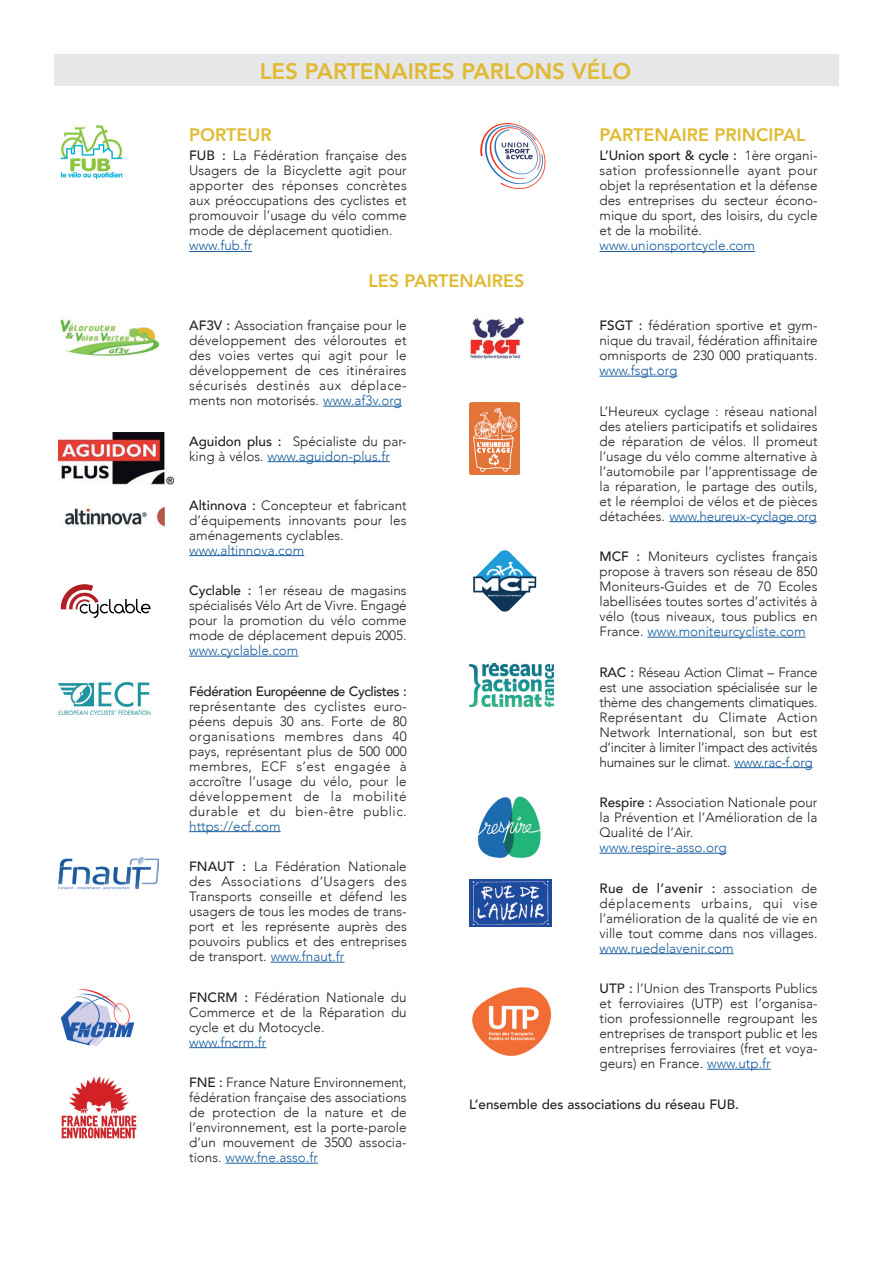
<style>
.page{position:relative;width:893px;height:1263px;background:#fff}
.page>*{position:absolute;margin:0;border:0;box-sizing:border-box;transform-origin:0 0}
.t1{font:800 22.5px "Avenir";color:#e0ba32}
.t2{font:800 18px "Avenir";color:#e0ba32}
.t3{font:300 13.5px/15px "Avenir";color:#231f20;text-align:justify}
.t4{font:300 13.5px "Avenir";color:#175d9e}
.t5{font:500 13.5px "Avenir";color:#231f20}
.t6{font:500 13.5px "Avenir";letter-spacing:-.02em;color:#231f20}
.s1{font-weight:500}
.s2{color:#175d9e}
</style>
<div class="page">
<div style="left:54px;top:54px;width:785px;height:31px;background:#e6e7e9"></div>
<img style="left:60px;top:125px;width:63px;height:55px">
<hr style="left:189px;top:251px;width:63px;height:1px;background:#175d9e">
<img style="left:59px;top:317px;width:101px;height:39px">
<hr style="left:323px;top:406px;width:79px;height:1px;background:#175d9e">
<img style="left:59px;top:432px;width:114px;height:52px">
<hr style="left:268px;top:461px;width:122px;height:1px;background:#175d9e">
<img style="left:64px;top:507px;width:100px;height:20px">
<hr style="left:189px;top:555px;width:115px;height:1px;background:#175d9e">
<img style="left:60px;top:584px;width:91px;height:35px">
<hr style="left:189px;top:656px;width:109px;height:1px;background:#175d9e">
<img style="left:59px;top:682px;width:92px;height:33px">
<hr style="left:189px;top:831px;width:92px;height:1px;background:#175d9e">
<img style="left:59px;top:858px;width:99px;height:31px">
<hr style="left:271px;top:962px;width:73px;height:1px;background:#175d9e">
<img style="left:60px;top:989px;width:75px;height:57px">
<hr style="left:189px;top:1047px;width:77px;height:1px;background:#175d9e">
<img style="left:61px;top:1076px;width:76px;height:63px">
<hr style="left:226px;top:1163px;width:92px;height:1px;background:#175d9e">
<img style="left:480px;top:124px;width:66px;height:66px">
<hr style="left:599px;top:251px;width:156px;height:1px;background:#175d9e">
<img style="left:469px;top:317px;width:55px;height:42px">
<hr style="left:599px;top:376px;width:78px;height:1px;background:#175d9e">
<img style="left:469px;top:402px;width:50px;height:73px">
<hr style="left:669px;top:521px;width:148px;height:1px;background:#175d9e">
<img style="left:473px;top:550px;width:64px;height:62px">
<hr style="left:647px;top:637px;width:159px;height:1px;background:#175d9e">
<img style="left:469px;top:663px;width:85px;height:44px">
<hr style="left:734px;top:767px;width:79px;height:1px;background:#175d9e">
<img style="left:477px;top:796px;width:64px;height:62px">
<hr style="left:599px;top:853px;width:128px;height:1px;background:#175d9e">
<img style="left:469px;top:879px;width:83px;height:47px">
<hr style="left:599px;top:953px;width:135px;height:1px;background:#175d9e">
<img style="left:472px;top:987px;width:80px;height:69px">
<hr style="left:707px;top:1069px;width:64px;height:1px;background:#175d9e">
<h1 class="t1" style="left:260px;top:53px;width:373px">LES PARTENAIRES PARLONS VÉLO</h1>
<h2 class="t2" style="left:189px;top:121px;width:84px">PORTEUR</h2>
<p class="t3" style="left:189px;top:148px;width:219px"><span class="s1">FUB :</span> La Fédération française des Usagers de la Bicyclette agit pour apporter des réponses concrètes aux préoccupations des cyclistes et promouvoir l’usage du vélo comme mode de déplacement quotidien.</p>
<p class="t4" style="left:189px;top:238px;width:65px">www.fub.fr</p>
<h2 class="t2" style="left:368px;top:267px;width:158px">LES PARTENAIRES</h2>
<h2 class="t2" style="left:599px;top:121px;width:208px">PARTENAIRE PRINCIPAL</h2>
<p class="t3" style="left:599px;top:148px;width:220px"><span class="s1">L’Union sport &amp; cycle :</span> 1ère organi&shy;sation professionnelle ayant pour objet la représentation et la défense des entreprises du secteur écono&shy;mique du sport, des loisirs, du cycle et de la mobilité.</p>
<p class="t4" style="left:599px;top:238px;width:157px">www.unionsportcycle.com</p>
<p class="t3" style="left:189px;top:318px;width:219px"><span class="s1">AF3V :</span> Association française pour le développement des véloroutes et des voies vertes qui agit pour le développement de ces itinéraires sécurisés destinés aux déplace&shy;ments non motorisés. <span class="s2">www.af3v.org</span></p>
<p class="t3" style="left:189px;top:433px;width:219px"><span class="s1">Aguidon plus :</span> Spécialiste du par&shy;king à vélos. <span class="s2">www.aguidon-plus.fr</span></p>
<p class="t3" style="left:189px;top:497px;width:219px"><span class="s1">Altinnova :</span> Concepteur et fabricant d’équipements innovants pour les aménagements cyclables.</p>
<p class="t4" style="left:189px;top:542px;width:117px">www.altinnova.com</p>
<p class="t3" style="left:189px;top:583px;width:219px"><span class="s1">Cyclable :</span> 1er réseau de magasins spécialisés Vélo Art de Vivre. Engagé pour la promotion du vélo comme mode de déplacement depuis 2005.</p>
<p class="t4" style="left:189px;top:642px;width:111px">www.cyclable.com</p>
<p class="t6" style="left:189px;top:679px;width:219px">Fédération Européenne de Cyclistes :</p>
<p class="t3" style="left:189px;top:698px;width:219px">représentante des cyclistes euro&shy;péens depuis 30 ans. Forte de 80 organisations membres dans 40 pays, représentant plus de 500 000 membres, ECF s’est engagée à accroître l’usage du vélo, pour le développement de la mobilité durable et du bien-être public.</p>
<p class="t4" style="left:189px;top:818px;width:93px">https://ecf.com</p>
<p class="t3" style="left:189px;top:859px;width:219px"><span class="s1">FNAUT :</span> La Fédération Nationale des Associations d’Usagers des Transports conseille et défend les usagers de tous les modes de trans&shy;port et les représente auprès des pouvoirs publics et des entreprises de transport. <span class="s2">www.fnaut.fr</span></p>
<p class="t3" style="left:189px;top:989px;width:219px"><span class="s1">FNCRM :</span> Fédération Nationale du Commerce et de la Réparation du cycle et du Motocycle.</p>
<p class="t4" style="left:189px;top:1034px;width:79px">www.fncrm.fr</p>
<p class="t3" style="left:189px;top:1075px;width:219px"><span class="s1">FNE :</span> France Nature Environnement, fédération française des associations de protection de la nature et de l’environnement, est la porte-parole d’un mouvement de 3500 associa&shy;tions. <span class="s2">www.fne.asso.fr</span></p>
<p class="t3" style="left:599px;top:318px;width:220px"><span class="s1">FSGT :</span> fédération sportive et gym&shy;nique du travail, fédération affinitaire omnisports de 230 000 pratiquants.</p>
<p class="t4" style="left:599px;top:362px;width:79px">www.fsgt.org</p>
<p class="t3" style="left:599px;top:403px;width:220px">L’Heureux cyclage : réseau national des ateliers participatifs et solidaires de réparation de vélos. Il promeut l’usage du vélo comme alternative à l’automobile par l’apprentissage de la réparation, le partage des outils, et le réemploi de vélos et de pièces détachées. <span class="s2">www.heureux-cyclage.org</span></p>
<p class="t3" style="left:599px;top:549px;width:220px"><span class="s1">MCF :</span> Moniteurs cyclistes français propose à travers son réseau de 850<br>Moniteurs-Guides et de 70 Ecoles labellisées toutes sortes d’activités à vélo (tous niveaux, tous publics en France. <span class="s2">www.moniteurcycliste.com</span></p>
<p class="t3" style="left:599px;top:664px;width:220px"><span class="s1">RAC :</span> Réseau Action Climat – France est une association spécialisée sur le thème des changements climatiques.<br>Représentant du Climate Action Network International, son but est d’inciter à limiter l’impact des activités humaines sur le climat. <span class="s2">www.rac-f.org</span></p>
<p class="t3" style="left:599px;top:795px;width:219px"><span class="s1">Respire :</span> Association Nationale pour la Prévention et l’Amélioration de la Qualité de l’Air.</p>
<p class="t4" style="left:599px;top:839px;width:129px">www.respire-asso.org</p>
<p class="t3" style="left:599px;top:880px;width:220px"><span class="s1">Rue de l’avenir :</span> association de déplacements urbains, qui vise l’amélioration de la qualité de vie en ville tout comme dans nos villages.</p>
<p class="t4" style="left:599px;top:940px;width:136px">www.ruedelavenir.com</p>
<p class="t3" style="left:599px;top:981px;width:220px"><span class="s1">UTP :</span> l’Union des Transports Publics et ferroviaires (UTP) est l’organisa&shy;tion professionnelle regroupant les entreprises de transport public et les entreprises ferroviaires (fret et voya&shy;geurs) en France. <span class="s2">www.utp.fr</span></p>
<p class="t5" style="left:469px;top:1092px;width:271px">L’ensemble des associations du réseau FUB.</p>
</div>
